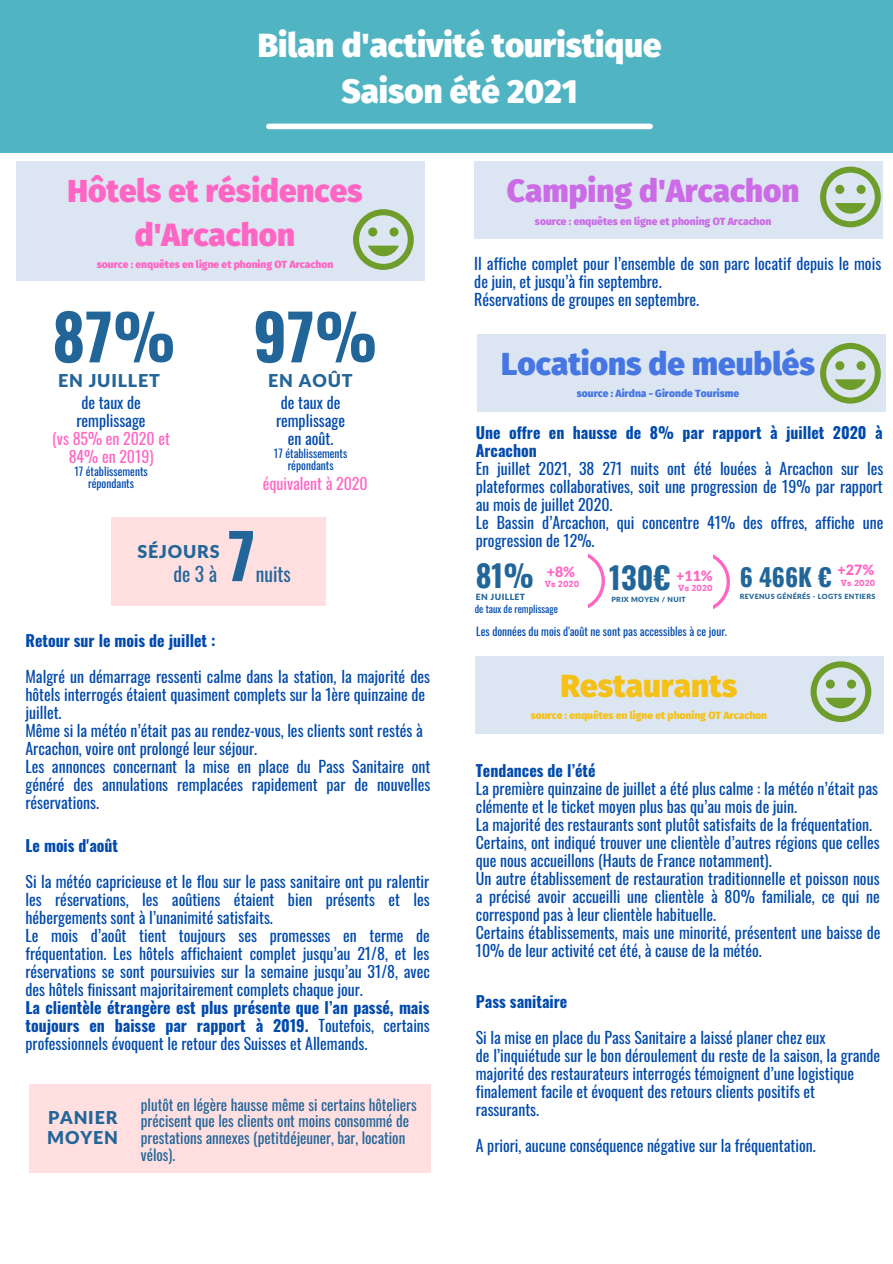
<style>
.page{position:relative;width:893px;height:1264px;background:#fff}
.page>*{position:absolute;margin:0;border:0;box-sizing:border-box;transform-origin:0 0}
.t1{font:700 62.7px "Oswald";color:#269}
.t2{font:700 61.8px "Oswald";color:#269}
.t3{font:900 33px/46px "Fira Sans";color:#fff;text-align:center}
.t4{font:900 31.5px/43.7px "Fira Sans";color:#ff66c4;text-align:center}
.t5{font:900 31.5px "Fira Sans";color:#4676e2}
.t6{font:900 31.5px "Fira Sans";color:#cb6ce6}
.t7{font:900 31.5px "Fira Sans";color:#f5c116}
.t8{font:700 30.3px "Oswald";color:#269}
.t9{font:700 24.3px "Oswald";color:#269}
.t10{font:19.65px "Oswald";color:#269}
.t11{font:900 17.85px/20.2px "Lato Latin";letter-spacing:.045em;color:#269}
.t12{font:15.9px/18px "Oswald";color:#004aad}
.t13{font:700 15.9px/18px "Oswald";color:#004aad;text-align:justify}
.t14{font:15.9px/18px "Oswald";color:#ff66c4;text-align:center}
.t15{font:15.15px/16.8px "Oswald";color:#269}
.t16{font:900 14.25px "Lato Latin";color:#ff66c4}
.t17{font:11.4px/12.3px "Oswald";color:#004aad;text-align:center}
.t18{font:900 10.2px "Fira Sans";color:#ff66c4}
.t19{font:900 10.2px "Fira Sans";color:#cb6ce6}
.t20{font:900 10.2px "Fira Sans";color:#f5c116}
.t21{font:900 10.2px "Fira Sans";color:#4676e2}
.t22{font:10.05px "Oswald";color:#004aad}
.t23{font:900 8.55px "Lato Latin";letter-spacing:.045em;color:#269}
.t24{font:700 8.4px "Arvo";letter-spacing:.035em;color:#ff66c4}
.t25{font:900 7.05px "Lato Latin";letter-spacing:.045em;color:#269}
.s1{font-weight:400}
</style>
<div class="page">
<div style="left:0;top:0;width:892px;height:153px;background:#51b4c3"></div>
<div style="left:269px;top:124px;width:381px;height:5px;background:#fff"></div>
<div style="left:111px;top:517px;width:215px;height:89px;background:#ffdfdf"></div>
<div style="left:16px;top:161px;width:408px;height:120px;background:#dce6f3"></div>
<div style="left:474px;top:161px;width:408px;height:78px;background:#dce6f3"></div>
<div style="left:29px;top:1084px;width:401px;height:89px;background:#ffdfdf"></div>
<div style="left:477px;top:334px;width:408px;height:78px;background:#dce6f3"></div>
<div style="left:476px;top:656px;width:408px;height:78px;background:#dce6f3"></div>
<svg style="left:588px;top:553px;width:17px;height:56px"></svg>
<svg style="left:713px;top:554px;width:17px;height:56px"></svg>
<svg style="left:810px;top:661px;width:61px;height:61px"></svg>
<svg style="left:353px;top:209px;width:61px;height:61px"></svg>
<svg style="left:820px;top:167px;width:60px;height:60px"></svg>
<svg style="left:820px;top:343px;width:60px;height:60px"></svg>
<h3 class="t3" style="left:258px;top:23px;width:405px">Bilan d'activité touristique<br>Saison été 2021</h3>
<h3 class="t4" style="left:67px;top:170px;width:297px">Hôtels et résidences d'Arcachon</h3>
<p class="t18" style="left:97px;top:259px;width:238px">source : enquêtes en ligne et phoning OT Arcachon</p>
<h1 class="t1" style="left:52px;top:287px;width:125px">87%</h1>
<p class="t11" style="left:58px;top:371px;width:103px">EN JUILLET</p>
<p class="t12" style="left:77px;top:392px;width:71px;text-align:center">de taux de remplissage</p>
<p class="t14" style="left:52px;top:428px;width:119px">(vs 85% en 2020 et<br>84% en 2019)</p>
<p class="t17" style="left:74px;top:464px;width:75px">17 établissements répondants</p>
<h2 class="t2" style="left:228px;top:507px;width:29px">7</h2>
<h1 class="t1" style="left:253px;top:287px;width:126px">97%</h1>
<p class="t11" style="left:268px;top:371px;width:86px">EN AOÛT</p>
<p class="t12" style="left:276px;top:392px;width:71px;text-align:center">de taux de remplissage en août.</p>
<p class="t17" style="left:274px;top:446px;width:75px">17 établissements répondants</p>
<p class="t14" style="left:263px;top:474px;width:106px">équivalent à 2020</p>
<p class="t11" style="left:137px;top:542px;width:84px">SÉJOURS</p>
<p class="t10" style="left:173px;top:558px;width:45px">de3à</p>
<p class="t10" style="left:256px;top:558px;width:37px">nuits</p>
<p class="t13" style="left:25px;top:631px;width:191px">Retour sur le mois de juillet :</p>
<p class="t12" style="left:25px;top:667px;width:406px">Malgré un démarrage ressenti calme dans la station, la majorité des hôtels interrogés étaient quasiment complets sur la 1ère quinzaine de juillet.<br>Même si la météo n’était pas au rendez-vous, les clients sont restés à Arcachon, voire ont prolongé leur séjour.<br>Les annonces concernant la mise en place du Pass Sanitaire ont généré des annulations remplacées rapidement par de nouvelles réservations.</p>
<p class="t13" style="left:25px;top:835px;width:94px">Le mois d'août</p>
<p class="t12" style="left:25px;top:871px;width:406px">Si la météo capricieuse et le flou sur le pass sanitaire ont pu ralentir les réservations, les aoûtiens étaient bien présents et les hébergements sont à l’unanimité satisfaits.<br>Le mois d’août tient toujours ses promesses en terme de fréquentation. Les hôtels affichaient complet jusqu’au 21/8, et les réservations se sont poursuivies sur la semaine jusqu’au 31/8, avec des hôtels finissant majoritairement complets chaque jour.</p>
<p class="t13" style="left:25px;top:997px;width:406px">La clientèle étrangère est plus présente que l’an passé, mais toujours en baisse par rapport à 2019. <span class="s1">Toutefois, certains professionnels évoquent le retour des Suisses et Allemands.</span></p>
<p class="t11" style="left:47px;top:1108px;width:72px">PANIER<br>MOYEN</p>
<p class="t15" style="left:141px;top:1095px;width:277px">plutôt en légère hausse même si certains hôteliers précisent que les clients ont moins consommé de prestations annexes (petitdéjeuner, bar, location vélos).</p>
<h3 class="t6" style="left:506px;top:173px;width:294px">Camping d'Arcachon</h3>
<p class="t19" style="left:535px;top:215px;width:238px">source : enquêtes en ligne et phoning OT Arcachon</p>
<p class="t12" style="left:474px;top:254px;width:408px">Il affiche complet pour l’ensemble de son parc locatif depuis le mois de juin, et jusqu’à fin septembre.<br>Réservations de groupes en septembre.</p>
<h3 class="t5" style="left:501px;top:345px;width:315px">Locations de meublés</h3>
<p class="t21" style="left:576px;top:388px;width:164px">source : Airdna - Gironde Tourisme</p>
<p class="t13" style="left:476px;top:423px;width:408px">Une offre en hausse de 8% par rapport à juillet 2020 à<br>Arcachon</p>
<p class="t12" style="left:476px;top:459px;width:409px">En juillet 2021, 38 271 nuits ont été louées à Arcachon sur les plateformes collaboratives, soit une progression de 19% par rapport au mois de juillet 2020.<br>Le Bassin d’Arcachon, qui concentre 41% des offres, affiche une progression de 12%.</p>
<h3 class="t8" style="left:476px;top:552px;width:60px">81%</h3>
<p class="t23" style="left:476px;top:593px;width:51px">EN JUILLET</p>
<p class="t22" style="left:474px;top:600px;width:85px">de taux de remplissage</p>
<p class="t16" style="left:546px;top:565px;width:30px">+8%</p>
<p class="t24" style="left:544px;top:579px;width:36px">Vs 2020</p>
<h3 class="t8" style="left:609px;top:553px;width:63px">130€</h3>
<p class="t25" style="left:611px;top:596px;width:76px">PRIX MOYEN / NUIT</p>
<p class="t16" style="left:676px;top:569px;width:38px">+11%</p>
<p class="t24" style="left:678px;top:582px;width:36px">Vs 2020</p>
<p class="t16" style="left:837px;top:564px;width:38px">+27%</p>
<p class="t24" style="left:840px;top:578px;width:36px">Vs 2020</p>
<h3 class="t9" style="left:739px;top:557px;width:94px">6 466K €</h3>
<p class="t25" style="left:739px;top:593px;width:137px">REVENUS GÉNÉRÉS - LOGTS ENTIERS</p>
<p class="t17" style="left:476px;top:624px;width:252px">Les données du mois d'août ne sont pas accessibles à ce jour.</p>
<h3 class="t7" style="left:560px;top:667px;width:178px">Restaurants</h3>
<p class="t20" style="left:530px;top:709px;width:238px">source : enquêtes en ligne et phoning OT Arcachon</p>
<p class="t13" style="left:476px;top:760px;width:121px">Tendances de l’été</p>
<p class="t12" style="left:476px;top:778px;width:406px">La première quinzaine de juillet a été plus calme : la météo n’était pas clémente et le ticket moyen plus bas qu’au mois de juin.<br>La majorité des restaurants sont plutôt satisfaits de la fréquentation.<br>Certains, ont indiqué trouver une clientèle d’autres régions que celles que nous accueillons (Hauts de France notamment).<br>Un autre établissement de restauration traditionnelle et poisson nous a précisé avoir accueilli une clientèle à 80% familiale, ce qui ne correspond pas à leur clientèle habituelle.<br>Certains établissements, mais une minorité, présentent une baisse de 10% de leur activité cet été, à cause de la météo.</p>
<p class="t13" style="left:476px;top:991px;width:93px">Pass sanitaire</p>
<p class="t12" style="left:476px;top:1027px;width:406px">Si la mise en place du Pass Sanitaire a laissé planer chez eux<br>de l’inquiétude sur le bon déroulement du reste de la saison, la grande majorité des restaurateurs interrogés témoignent d’une logistique finalement facile et évoquent des retours clients positifs et rassurants.</p>
<p class="t12" style="left:476px;top:1135px;width:341px">A priori, aucune conséquence négative sur la fréquentation.</p>
</div>
